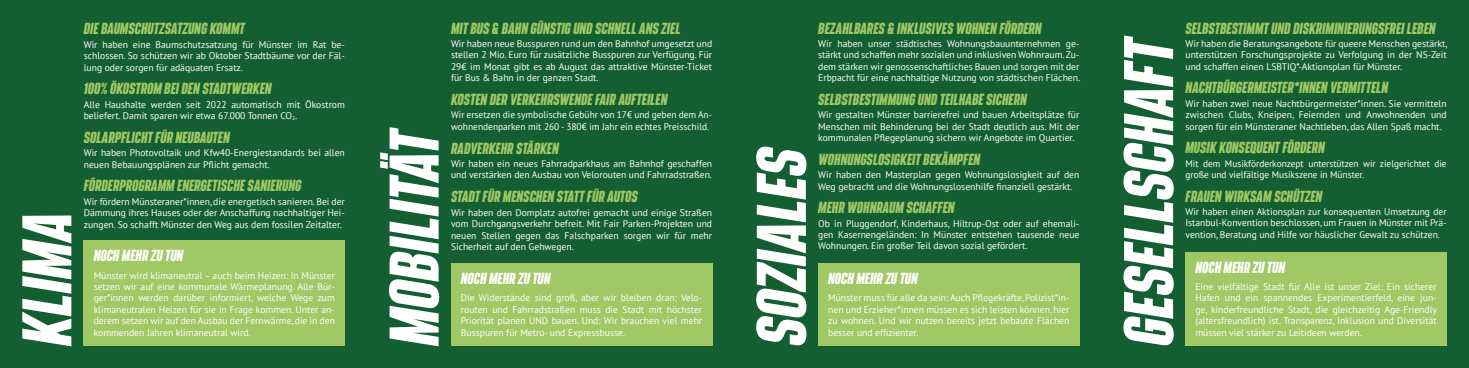
<style>
.page{position:relative;width:1469px;height:368px;background:#fff}
.page>*{position:absolute;margin:0;border:0;box-sizing:border-box;transform-origin:0 0}
.t1{font:italic 700 61.25px "Bereit";letter-spacing:-.01em;color:#fff}
.t2{font:italic 700 14px "Bereit";color:#a0c864}
.t3{font:italic 700 14px "Bereit";color:#fff}
.t4{font:9.62px/11.4px "PT Sans";color:#fff;text-align:justify}
.s1{font-size:5.6px}
</style>
<div class="page">
<div style="left:0;top:0;width:1468px;height:367px;background:#145f32"></div>
<div style="left:84px;top:240px;width:261px;height:105px;background:#a0c864"></div>
<div style="left:818px;top:262px;width:261px;height:83px;background:#a0c864"></div>
<div style="left:451px;top:262px;width:261px;height:83px;background:#a0c864"></div>
<div style="left:1185px;top:251px;width:261px;height:94px;background:#a0c864"></div>
<h1 class="t1" style="left:11px;top:345px;width:137px;rotate:-90deg">KLIMA</h1>
<h2 class="t2" style="left:84px;top:20px;width:163px">DIE BAUMSCHUTZSATZUNG KOMMT</h2>
<p class="t4" style="left:84px;top:38px;width:263px">Wir haben eine Baumschutzsatzung für Münster im Rat be&shy;schlossen. So schützen wir ab Oktober Stadtbäume vor der Fäl&shy;lung oder sorgen für adäquaten Ersatz.</p>
<h2 class="t2" style="left:84px;top:80px;width:189px">100% ÖKOSTROM BEI DEN STADTWERKEN</h2>
<p class="t4" style="left:84px;top:98px;width:263px">Alle Haushalte werden seit 2022 automatisch mit Ökostrom beliefert. Damit sparen wir etwa 67.000 Tonnen CO<span class="s1">2</span>.</p>
<h2 class="t2" style="left:84px;top:129px;width:147px">SOLARPFLICHT FÜR NEUBAUTEN</h2>
<p class="t4" style="left:84px;top:147px;width:263px">Wir haben Photovoltaik und Kfw40-Energiestandards bei allen neuen Bebauungsplänen zur Pflicht gemacht.</p>
<h2 class="t2" style="left:84px;top:177px;width:219px">FÖRDERPROGRAMM ENERGETISCHE SANIERUNG</h2>
<p class="t4" style="left:84px;top:195px;width:263px">Wir fördern Münsteraner*innen, die energetisch sanieren. Bei der Dämmung ihres Hauses oder der Anschaffung nachhaltiger Hei&shy;zungen. So schafft Münster den Weg aus dem fossilen Zeitalter.</p>
<h2 class="t3" style="left:94px;top:247px;width:91px">NOCH MEHR ZU TUN</h2>
<p class="t4" style="left:94px;top:269px;width:243px">Münster wird klimaneutral – auch beim Heizen: In Münster setzen wir auf eine kommunale Wärmeplanung. Alle Bür&shy;ger*innen werden darüber informiert, welche Wege zum klimaneutralen Heizen für sie in Frage kommen. Unter an&shy;derem setzen wir auf den Ausbau der Fernwärme, die in den kommenden Jahren klimaneutral wird.</p>
<h1 class="t1" style="left:378px;top:345px;width:219px;rotate:-90deg">MOBILITÄT</h1>
<h2 class="t2" style="left:451px;top:20px;width:231px">MIT BUS &amp; BAHN GÜNSTIG UND SCHNELL ANS ZIEL</h2>
<p class="t4" style="left:451px;top:38px;width:263px">Wir haben neue Busspuren rund um den Bahnhof umgesetzt und stellen 2 Mio. Euro für zusätzliche Busspuren zur Verfügung. Für 29€ im Monat gibt es ab August das attraktive Münster-Ticket für Bus &amp; Bahn in der ganzen Stadt.</p>
<h2 class="t2" style="left:451px;top:91px;width:218px">KOSTEN DER VERKEHRSWENDE FAIR AUFTEILEN</h2>
<p class="t4" style="left:451px;top:109px;width:263px">Wir ersetzen die symbolische Gebühr von 17€ und geben dem An&shy;wohnendenparken mit 260 - 380€ im Jahr ein echtes Preisschild.</p>
<h2 class="t2" style="left:451px;top:139px;width:109px">RADVERKEHR STÄRKEN</h2>
<p class="t4" style="left:451px;top:157px;width:263px">Wir haben ein neues Fahrradparkhaus am Bahnhof geschaffen und verstärken den Ausbau von Velorouten und Fahrradstraßen.</p>
<h2 class="t2" style="left:451px;top:188px;width:188px">STADT FÜR MENSCHEN STATT FÜR AUTOS</h2>
<p class="t4" style="left:451px;top:206px;width:263px">Wir haben den Domplatz autofrei gemacht und einige Straßen vom Durchgangsverkehr befreit. Mit Fair Parken-Projekten und neuen Stellen gegen das Falschparken sorgen wir für mehr Sicherheit auf den Gehwegen.</p>
<h2 class="t3" style="left:461px;top:270px;width:91px">NOCH MEHR ZU TUN</h2>
<p class="t4" style="left:461px;top:291px;width:243px">Die Widerstände sind groß, aber wir bleiben dran: Velo&shy;routen und Fahrradstraßen muss die Stadt mit höchster Priorität planen UND bauen. Und: Wir brauchen viel mehr Busspuren für Metro- und Expressbusse.</p>
<h1 class="t1" style="left:745px;top:345px;width:202px;rotate:-90deg">SOZIALES</h1>
<h2 class="t2" style="left:818px;top:20px;width:225px">BEZAHLBARES &amp; INKLUSIVES WOHNEN FÖRDERN</h2>
<p class="t4" style="left:818px;top:38px;width:263px">Wir haben unser städtisches Wohnungsbauunternehmen ge&shy;stärkt und schaffen mehr sozialen und inklusiven Wohnraum. Zu&shy;dem stärken wir genossenschaftliches Bauen und sorgen mit der Erbpacht für eine nachhaltige Nutzung von städtischen Flächen.</p>
<h2 class="t2" style="left:818px;top:91px;width:210px">SELBSTBESTIMMUNG UND TEILHABE SICHERN</h2>
<p class="t4" style="left:818px;top:109px;width:263px">Wir gestalten Münster barrierefrei und bauen Arbeitsplätze für Menschen mit Behinderung bei der Stadt deutlich aus. Mit der kommunalen Pflegeplanung sichern wir Angebote im Quartier.</p>
<h2 class="t2" style="left:818px;top:150px;width:163px">WOHNUNGSLOSIGKEIT BEKÄMPFEN</h2>
<p class="t4" style="left:818px;top:168px;width:263px">Wir haben den Masterplan gegen Wohnungslosigkeit auf den<br>Weg gebracht und die Wohnungslosenhilfe finanziell gestärkt.</p>
<h2 class="t2" style="left:818px;top:199px;width:138px">MEHR WOHNRAUM SCHAFFEN</h2>
<p class="t4" style="left:818px;top:217px;width:263px">Ob in Pluggendorf, Kinderhaus, Hiltrup-Ost oder auf ehemali&shy;gen Kasernengeländen: In Münster entstehen tausende neue Wohnungen. Ein großer Teil davon sozial gefördert.</p>
<h2 class="t3" style="left:828px;top:270px;width:91px">NOCH MEHR ZU TUN</h2>
<p class="t4" style="left:828px;top:291px;width:243px">Münster muss für alle da sein: Auch Pflegekräfte, Polizist*in&shy;nen und Erzieher*innen müssen es sich leisten können, hier zu wohnen. Und wir nutzen bereits jetzt bebaute Flächen besser und effizienter.</p>
<h1 class="t1" style="left:1112px;top:345px;width:311px;rotate:-90deg">GESELLSCHAFT</h1>
<h2 class="t2" style="left:1185px;top:20px;width:252px">SELBSTBESTIMMT UND DISKRIMINIERUNGSFREI LEBEN</h2>
<p class="t4" style="left:1185px;top:38px;width:263px">Wir haben die Beratungsangebote für queere Menschen gestärkt, unterstützen Forschungsprojekte zu Verfolgung in der NS-Zeit und schaffen einen LSBTIQ*-Aktionsplan für Münster.</p>
<h2 class="t2" style="left:1185px;top:79px;width:204px">NACHTBÜRGERMEISTER*INNEN VERMITTELN</h2>
<p class="t4" style="left:1185px;top:97px;width:263px">Wir haben zwei neue Nachtbürgermeister*innen. Sie vermitteln zwischen Clubs, Kneipen, Feiernden und Anwohnenden und sorgen für ein Münsteraner Nachtleben, das Allen Spaß macht.</p>
<h2 class="t2" style="left:1185px;top:139px;width:141px">MUSIK KONSEQUENT FÖRDERN</h2>
<p class="t4" style="left:1185px;top:157px;width:263px">Mit dem Musikförderkonzept unterstützen wir zielgerichtet die große und vielfältige Musikszene in Münster.</p>
<h2 class="t2" style="left:1185px;top:187px;width:138px">FRAUEN WIRKSAM SCHÜTZEN</h2>
<p class="t4" style="left:1185px;top:205px;width:263px">Wir haben einen Aktionsplan zur konsequenten Umsetzung der Istanbul-Konvention beschlossen, um Frauen in Münster mit Prä&shy;vention, Beratung und Hilfe vor häuslicher Gewalt zu schützen.</p>
<h2 class="t3" style="left:1195px;top:258px;width:91px">NOCH MEHR ZU TUN</h2>
<p class="t4" style="left:1195px;top:280px;width:243px">Eine vielfältige Stadt für Alle ist unser Ziel: Ein sicherer Hafen und ein spannendes Experimentierfeld, eine jun&shy;ge, kinderfreundliche Stadt, die gleichzeitig Age-Friendly (altersfreundlich) ist. Transparenz, Inklusion und Diversität müssen viel stärker zu Leitideen werden.</p>
</div>
